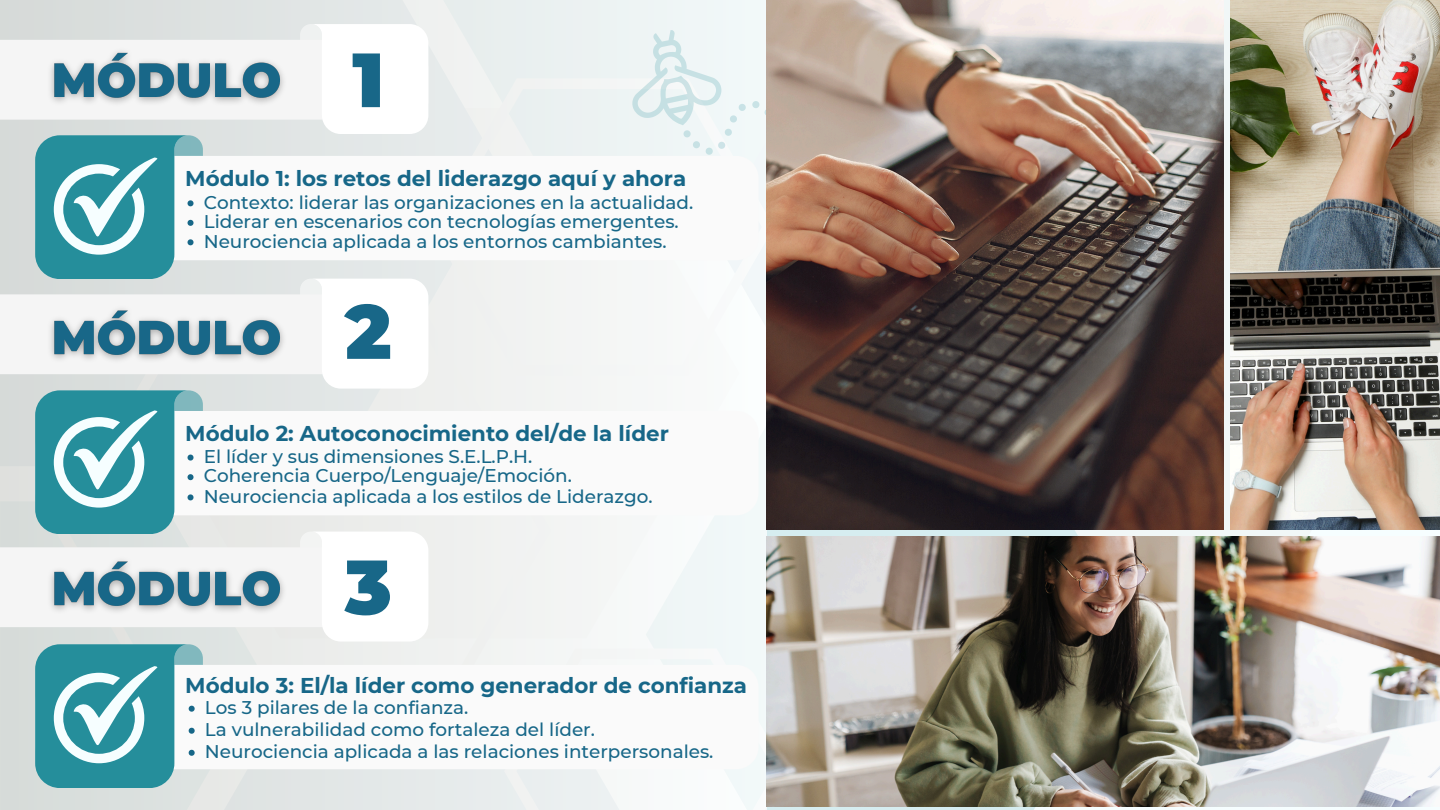
<style>
.page{position:relative;width:1440px;height:810px;background:#fff}
.page>*{position:absolute;margin:0;border:0;box-sizing:border-box;transform-origin:0 0}
.t1{font:900 76.7px "Montserrat";color:#186788}
.t2{font:700 21.4px "Montserrat";color:#176788}
.t3{font:500 18.4px "Montserrat";color:#176788}
</style>
<div class="page">
<svg style="left:766px;top:529px;width:369px;height:281px;fill:#d6edf0"></svg>
<div style="left:0;top:0;width:766px;height:810px;background:linear-gradient(to right,#d5d9d8,#f9fcfc)"></div>
<svg style="left:613px;top:23px;width:153px;height:133px"></svg>
<img style="left:766px;top:0;width:457px;height:529px">
<img style="left:1231px;top:0;width:209px;height:529px">
<img style="left:766px;top:537px;width:674px;height:270px">
<svg style="left:428px;top:156px;width:331px;height:104px"></svg>
<svg style="left:428px;top:411px;width:331px;height:104px"></svg>
<svg style="left:428px;top:665px;width:331px;height:104px"></svg>
<svg style="left:0;top:24px;width:428px;height:764px"></svg>
<p class="t1" style="left:352px;top:33px;width:34px">1</p>
<p class="t2" style="left:185px;top:165px;width:503px">Módulo 1: los retos del liderazgo aquí y ahora</p>
<p class="t3" style="left:204px;top:191px;width:491px">Contexto: liderar las organizaciones en la actualidad.</p>
<p class="t3" style="left:204px;top:210px;width:476px">Liderar en escenarios con tecnologías emergentes.</p>
<p class="t3" style="left:204px;top:230px;width:464px">Neurociencia aplicada a los entornos cambiantes.</p>
<p class="t1" style="left:345px;top:285px;width:48px">2</p>
<p class="t2" style="left:185px;top:420px;width:485px">Módulo 2: Autoconocimiento del/de la líder</p>
<p class="t3" style="left:204px;top:445px;width:330px">El líder y sus dimensiones S.E.L.P.H.</p>
<p class="t3" style="left:204px;top:465px;width:370px">Coherencia Cuerpo/Lenguaje/Emoción.</p>
<p class="t3" style="left:204px;top:485px;width:450px">Neurociencia aplicada a los estilos de Liderazgo.</p>
<p class="t1" style="left:345px;top:540px;width:49px">3</p>
<p class="t2" style="left:185px;top:672px;width:563px">Módulo 3: El/la líder como generador de confianza</p>
<p class="t3" style="left:205px;top:696px;width:265px">Los 3 pilares de la confianza.</p>
<p class="t3" style="left:205px;top:718px;width:392px">La vulnerabilidad como fortaleza del líder.</p>
<h2 class="t3" style="left:205px;top:740px;width:510px">Neurociencia aplicada a las relaciones interpersonales.</h2>
</div>
